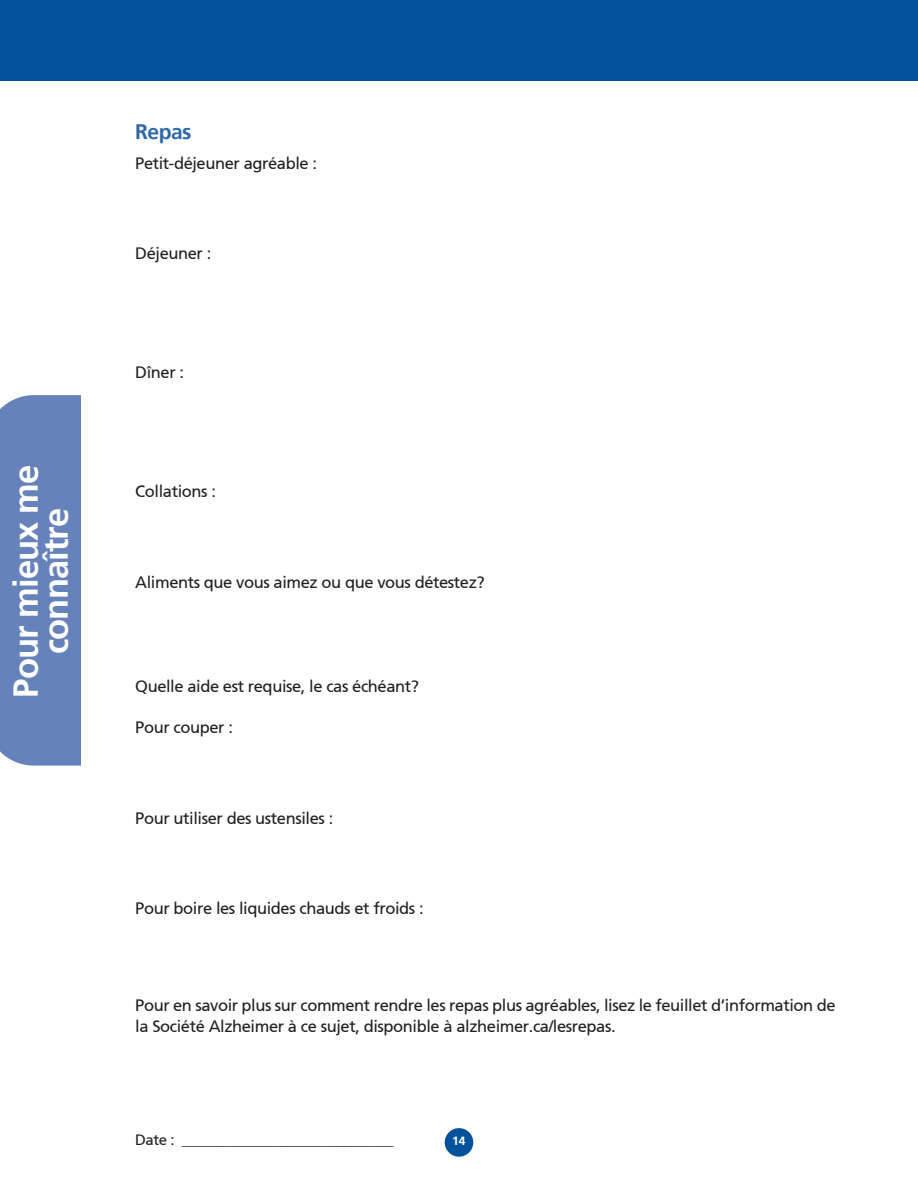
<style>
.page{position:relative;width:918px;height:1188px;background:#fff}
.page>*{position:absolute;margin:0;border:0;box-sizing:border-box;transform-origin:0 0}
.body_copy{font:700 34.5px/30px "Frutiger 65";letter-spacing:-.025em;color:#fff;text-align:center}
.headers{font:700 21px "Frutiger 65";letter-spacing:-.025em;color:#2e68aa}
.body_copy-2{font:16.5px "Frutiger 55 Roman";letter-spacing:-.025em;color:#231f20}
.t1{font:15px "Frutiger 55 Roman";color:#231f20}
.t2{font:700 12px "Frutiger 65";color:#fff}
</style>
<div class="page">
<div style="left:445px;top:1128px;width:28px;height:29px;background:#01529a;border-radius:50%"></div>
<div style="left:0;top:0;width:918px;height:81px;background:#01529a"></div>
<div style="left:0;top:395px;width:81px;height:371px;background:#6582ba"></div>
<p class="body_copy" style="left:11px;top:698px;width:235px;rotate:-90deg">Pour mieux me connaître</p>
<p class="headers" style="left:135px;top:119px;width:58px">Repas</p>
<p class="body_copy-2" style="left:135px;top:153px;width:183px">Petit-déjeuner agréable :</p>
<p class="body_copy-2" style="left:135px;top:244px;width:78px">Déjeuner :</p>
<p class="body_copy-2" style="left:135px;top:363px;width:50px">Dîner :</p>
<p class="body_copy-2" style="left:135px;top:482px;width:82px">Collations :</p>
<p class="body_copy-2" style="left:135px;top:572px;width:351px">Aliments que vous aimez ou que vous détestez?</p>
<p class="body_copy-2" style="left:135px;top:676px;width:285px">Quelle aide est requise, le cas échéant?</p>
<p class="body_copy-2" style="left:135px;top:717px;width:99px">Pour couper :</p>
<p class="body_copy-2" style="left:135px;top:808px;width:200px">Pour utiliser des ustensiles :</p>
<p class="body_copy-2" style="left:135px;top:899px;width:290px">Pour boire les liquides chauds et froids :</p>
<p class="body_copy-2" style="left:135px;top:995px;width:702px">Pour en savoir plus sur comment rendre les repas plus agréables, lisez le feuillet d’information de</p>
<p class="body_copy-2" style="left:135px;top:1016px;width:482px">la Société Alzheimer à ce sujet, disponible à alzheimer.ca/lesrepas.</p>
<p class="t1" style="left:135px;top:1131px;width:260px">Date : ______________________________</p>
<p class="t2" style="left:452px;top:1134px;width:15px">14</p>
</div>
